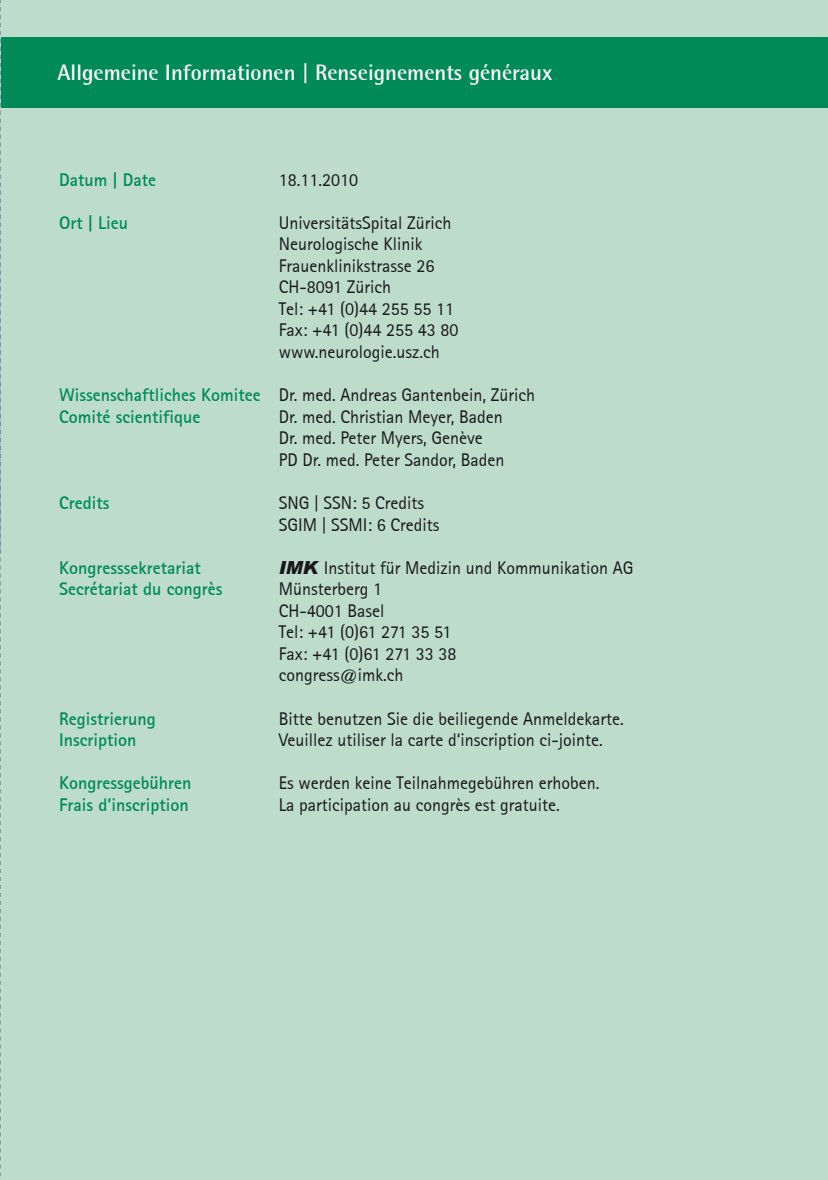
<style>
.page{position:relative;width:828px;height:1180px;background:#fff}
.page>*{position:absolute;margin:0;border:0;box-sizing:border-box;transform-origin:0 0}
.t1{font:700 22px "Libre Semi Sans S Si";color:#fff}
.t2{font:18px/21.6px "Libre Sans Serif S Si";color:#1a171c}
.t3{font:700 18px/21.6px "Libre Sans Serif S Si";color:#008a59}
.s1{font-family:"Arial";font-weight:900;font-style:italic}
</style>
<div class="page">
<div style="left:0;top:0;width:828px;height:1179px;background:#bddccc"></div>
<div style="left:0;top:37px;width:828px;height:70px;background:#008a59"></div>
<svg style="left:0;top:0;width:1px;height:1180px"></svg>
<p class="t1" style="left:58px;top:59px;width:496px">Allgemeine Informationen | Renseignements généraux</p>
<p class="t3" style="left:59px;top:168px;width:99px">Datum | Date</p>
<p class="t3" style="left:59px;top:211px;width:70px">Ort | Lieu</p>
<p class="t3" style="left:59px;top:384px;width:203px">Wissenschaftliches Komitee<br>Comité scientifique</p>
<p class="t3" style="left:59px;top:491px;width:52px">Credits</p>
<p class="t3" style="left:59px;top:556px;width:165px">Kongresssekretariat<br>Secrétariat du congrès</p>
<p class="t3" style="left:59px;top:707px;width:98px">Registrierung<br>Inscription</p>
<p class="t3" style="left:59px;top:771px;width:134px">Kongressgebühren<br>Frais d’inscription</p>
<p class="t2" style="left:279px;top:168px;width:81px">18.11.2010</p>
<p class="t2" style="left:279px;top:211px;width:181px">UniversitätsSpital Zürich<br>Neurologische Klinik<br>Frauenklinikstrasse 26<br>CH-8091 Zürich<br>Tel: +41 (0)44 255 55 11<br>Fax: +41 (0)44 255 43 80 www.neurologie.usz.ch</p>
<p class="t2" style="left:279px;top:384px;width:258px">Dr. med. Andreas Gantenbein, Zürich<br>Dr. med. Christian Meyer, Baden<br>Dr. med. Peter Myers, Genève<br>PD Dr. med. Peter Sandor, Baden</p>
<p class="t2" style="left:279px;top:492px;width:162px">SNG | SSN: 5 Credits<br>SGIM | SSMI: 6 Credits</p>
<p class="t2" style="left:279px;top:556px;width:356px"><span class="s1">IMK</span> Institut für Medizin und Kommunikation AG<br>Münsterberg 1<br>CH-4001 Basel<br>Tel: +41 (0)61 271 35 51<br>Fax: +41 (0)61 271 33 38<br>congress@imk.ch</p>
<p class="t2" style="left:279px;top:707px;width:346px">Bitte benutzen Sie die beiliegende Anmeldekarte.<br>Veuillez utiliser la carte d‘inscription ci-jointe.</p>
<p class="t2" style="left:279px;top:772px;width:322px">Es werden keine Teilnahmegebühren erhoben.<br>La participation au congrès est gratuite.</p>
</div>
